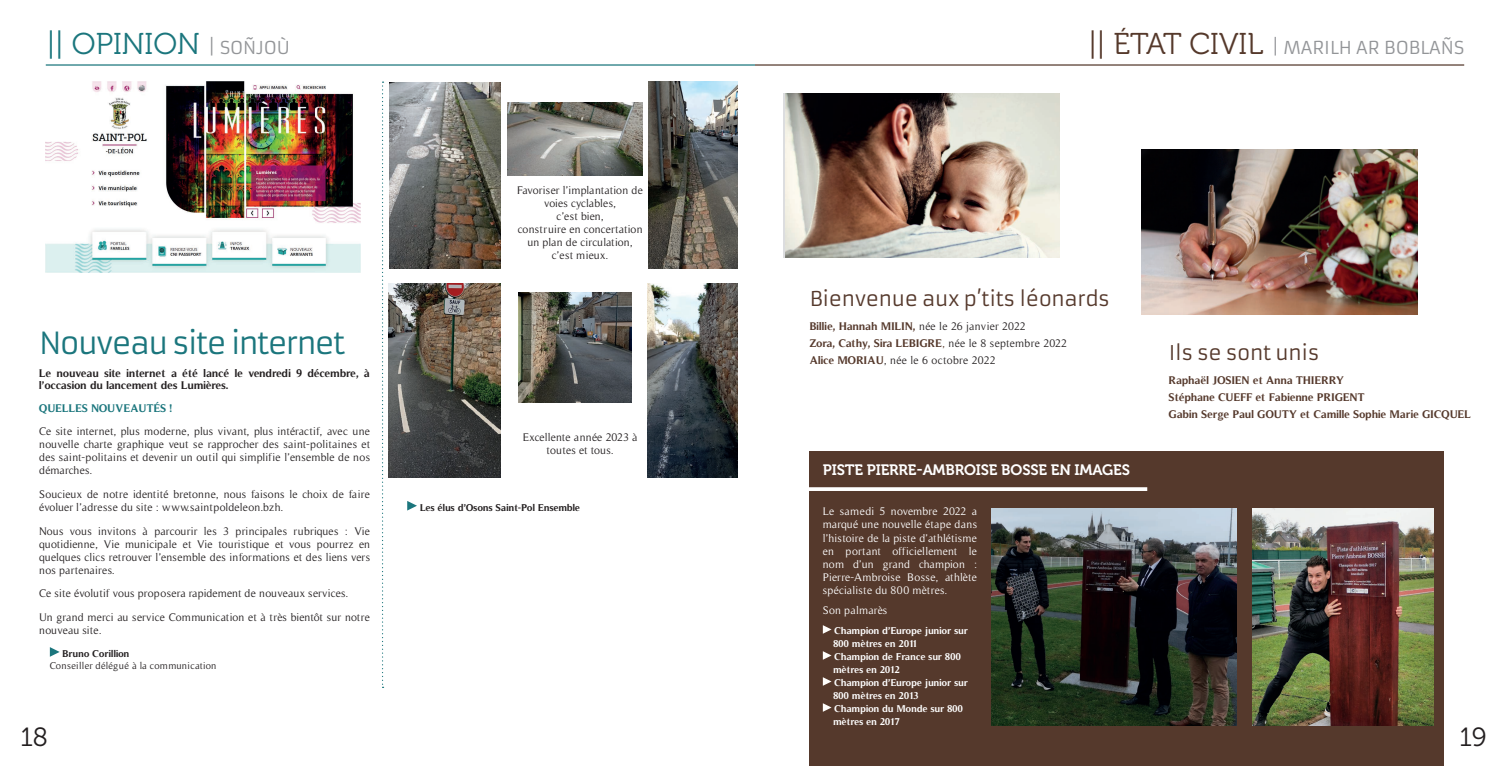
<style>
.page{position:relative;width:1510px;height:766px;background:#fff}
.page>*{position:absolute;margin:0;border:0;box-sizing:border-box;transform-origin:0 0}
.t1{font:30px "Armata";letter-spacing:-.06em;color:#1b767d}
.t2{font:30px "Museo 300";color:#1b767d}
.t3{font:26.25px "Museo 300";color:#231f20}
.t4{font:20px "Armata";letter-spacing:-.02em;color:#55392c}
.t5{font:17.5px "Armata";color:#939598}
.t6{font:15px "Museo 700";letter-spacing:-.01em;color:#fff}
.t7{font:11.25px/13px "Timeless";letter-spacing:.015em;color:#231f20}
.t8{font:11.25px/13px "Timeless";letter-spacing:.02em;color:#fff;text-align:justify}
.t9{font:700 11.25px/17px "Timeless";color:#55392c}
.t10{font:700 11.25px/11.9px "Timeless";color:#231f20}
.t11{font:700 11.25px "Timeless";color:#1b767d}
.t12{font:700 10px/13px "Timeless";color:#fff}
.t13{font:700 10px "Timeless";color:#231f20}
.t14{font:10px "Timeless";letter-spacing:.025em;color:#231f20}
.s1{font-family:"Armata";font-size:17.5px;color:#939598}
.s2{font-family:"Museo 300";font-size:30px;color:#55392b}
.s3{font-weight:700;color:#55392c}
.s4{color:#55392c}
</style>
<div class="page">
<hr style="left:46px;top:64px;width:709px;height:2px;background:#1b767d">
<svg style="left:382px;top:81px;width:1px;height:606px"></svg>
<svg style="left:50px;top:647px;width:10px;height:9px"></svg>
<div style="left:809px;top:451px;width:634px;height:314px;background:#55392c"></div>
<hr style="left:755px;top:64px;width:709px;height:2px;background:#55392c">
<img style="left:785px;top:93px;width:274px;height:165px">
<img style="left:1141px;top:150px;width:276px;height:164px">
<svg style="left:823px;top:625px;width:8px;height:8px"></svg>
<svg style="left:823px;top:651px;width:8px;height:8px"></svg>
<svg style="left:823px;top:677px;width:8px;height:8px"></svg>
<svg style="left:823px;top:703px;width:8px;height:8px"></svg>
<img style="left:648px;top:82px;width:89px;height:186px">
<img style="left:647px;top:283px;width:90px;height:194px">
<img style="left:518px;top:292px;width:113px;height:110px">
<img style="left:507px;top:102px;width:135px;height:73px">
<img style="left:389px;top:283px;width:111px;height:194px">
<img style="left:1252px;top:508px;width:181px;height:216px">
<svg style="left:809px;top:487px;width:338px;height:4px"></svg>
<img style="left:991px;top:508px;width:245px;height:216px">
<svg style="left:407px;top:501px;width:10px;height:9px"></svg>
<img style="left:389px;top:82px;width:111px;height:186px">
<img style="left:46px;top:81px;width:314px;height:191px">
<h1 class="t2" style="left:47px;top:27px;width:245px">|| OPINION <span class="s1">| SOÑJOÙ</span></h1>
<h1 class="t1" style="left:39px;top:325px;width:308px">Nouveau site internet</h1>
<p class="t10" style="left:39px;top:367px;width:332px">Le nouveau site internet a été lancé le vendredi 9 décembre, à l’occasion du lancement des Lumières.</p>
<p class="t11" style="left:39px;top:401px;width:134px">QUELLES NOUVEAUTÉS !</p>
<p class="t7" style="left:39px;top:425px;width:332px;text-align:justify">Ce site internet, plus moderne, plus vivant, plus intéractif, avec une nouvelle charte graphique veut se rapprocher des saint-politaines et des saint-politains et devenir un outil qui simplifie l’ensemble de nos démarches.</p>
<p class="t7" style="left:39px;top:487px;width:332px">Soucieux de notre identité bretonne, nous faisons le choix de faire évoluer l’adresse du site : www.saintpoldeleon.bzh.</p>
<p class="t7" style="left:39px;top:524px;width:332px;text-align:justify">Nous vous invitons à parcourir les 3 principales rubriques : Vie quotidienne, Vie municipale et Vie touristique et vous pourrez en quelques clics retrouver l’ensemble des informations et des liens vers nos partenaires.</p>
<p class="t7" style="left:39px;top:581px;width:332px;line-height:23.6px">Ce site évolutif vous proposera rapidement de nouveaux services.<br>Un grand merci au service Communication et à très bientôt sur notre</p>
<p class="t7" style="left:39px;top:623px;width:64px">nouveau site.</p>
<p class="t13" style="left:63px;top:647px;width:68px">Bruno Corillion</p>
<p class="t14" style="left:50px;top:659px;width:168px">Conseiller délégué à la communication</p>
<p class="t7" style="left:517px;top:184px;width:127px;text-align:center">Favoriser l’implantation de voies cyclables,<br>c’est bien,<br>construire en concertation un plan de circulation, c’est mieux.</p>
<p class="t7" style="left:523px;top:430px;width:116px;text-align:center">Excellente année 2023 à toutes et tous.</p>
<p class="t13" style="left:420px;top:501px;width:162px">Les élus d’Osons Saint-Pol Ensemble</p>
<h3 class="t5" style="left:1088px;top:37px;width:377px"><span class="s2">|| ÉTAT CIVIL</span> | MARILH AR BOBLAÑS</h3>
<h3 class="t4" style="left:809px;top:286px;width:302px">Bienvenue aux p’tits léonards</h3>
<p class="t7" style="left:809px;top:318px;width:259px;line-height:17px"><span class="s3">Billie, Hannah MILIN,</span> née le 26 janvier 2022<br><span class="s3">Zora, Cathy, Sira LEBIGRE</span><span class="s4">,</span> née le 8 septembre 2022<br><span class="s3">Alice MORIAU</span>, née le 6 octobre 2022</p>
<h3 class="t6" style="left:823px;top:462px;width:308px">PISTE PIERRE-AMBROISE BOSSE EN IMAGES</h3>
<p class="t8" style="left:823px;top:505px;width:156px">Le samedi 5 novembre 2022 a marqué une nouvelle étape dans l’histoire de la piste d’athlétisme en portant officiellement le nom d’un grand champion :<br>Pierre-Ambroise Bosse, athlète spécialiste du 800 mètres.</p>
<p class="t8" style="left:823px;top:603px;width:66px">Son palmarès</p>
<p class="t12" style="left:833px;top:623px;width:136px">Champion d’Europe junior sur<br>800 mètres en 2011<br>Champion de France sur 800 mètres en 2012<br>Champion d’Europe junior sur<br>800 mètres en 2013<br>Champion du Monde sur 800 mètres en 2017</p>
<h3 class="t4" style="left:1168px;top:340px;width:152px">Ils se sont unis</h3>
<p class="t9" style="left:1168px;top:372px;width:304px">Raphaël JOSIEN et Anna THIERRY<br>Stéphane CUEFF et Fabienne PRIGENT<br>Gabin Serge Paul GOUTY et Camille Sophie Marie GICQUEL</p>
<h2 class="t3" style="left:20px;top:722px;width:29px">18</h2>
<h2 class="t3" style="left:1459px;top:722px;width:28px">19</h2>
</div>
